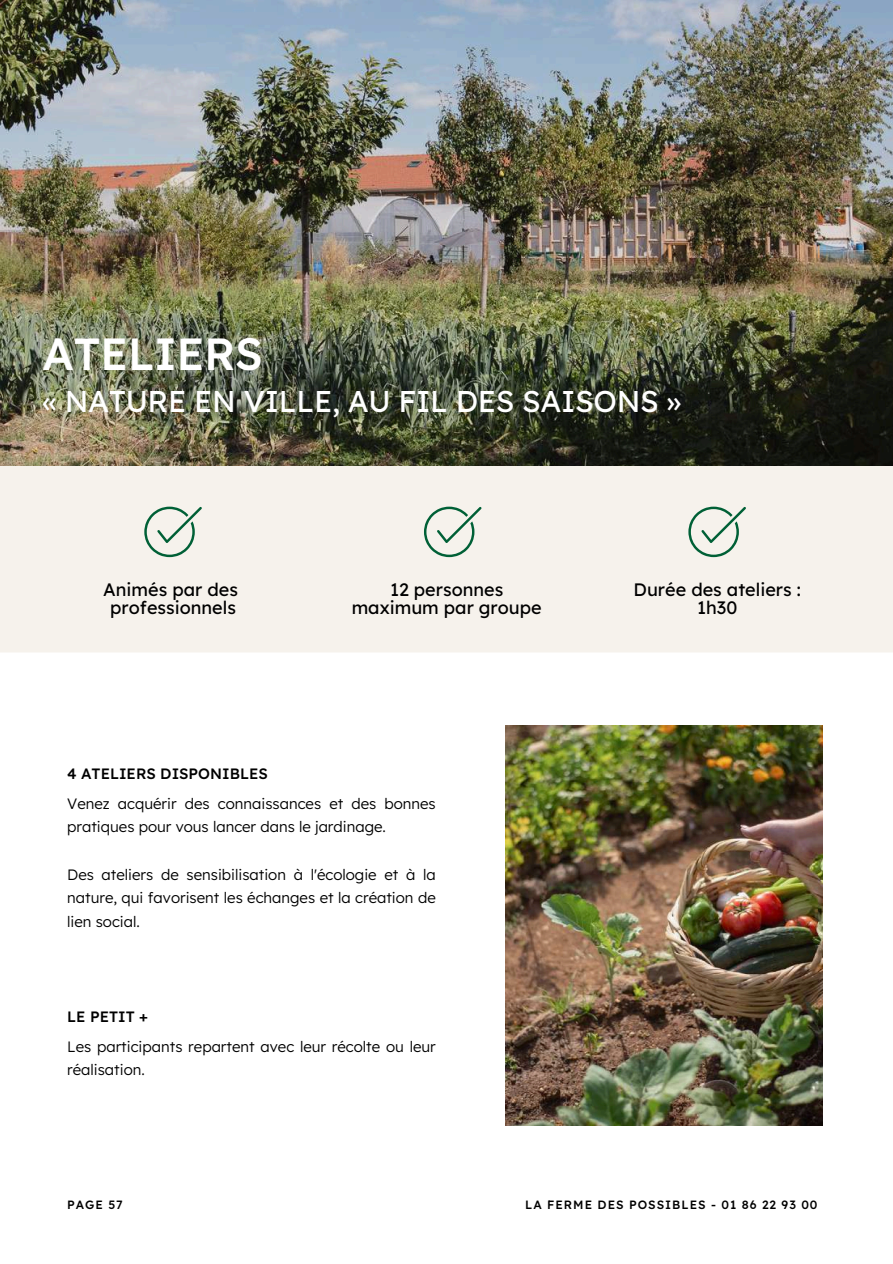
<style>
.page{position:relative;width:893px;height:1264px;background:#fff}
.page>*{position:absolute;margin:0;border:0;box-sizing:border-box;transform-origin:0 0}
.t1{font:500 45px "Lexend";letter-spacing:-.01em;color:#fff}
.t2{font:30px "Lexend";letter-spacing:-.01em;color:#fff}
.t3{font:18px/18px "Lexend";color:#000;text-align:center}
.t4{font:300 15px/23.7px "Lexend";color:#000}
.t5{font:500 15px "Lexend";color:#000}
.t6{font:500 12px "Lexend";letter-spacing:.08em;color:#000}
</style>
<div class="page">
<img style="left:0;top:0;width:892px;height:465px">
<img style="left:506px;top:725px;width:316px;height:400px">
<div style="left:0;top:465px;width:892px;height:187px;background:#f6f2ec"></div>
<svg style="left:144px;top:506px;width:58px;height:51px;background:#cbd8cc"></svg>
<svg style="left:424px;top:506px;width:57px;height:51px;background:#cad8cc"></svg>
<svg style="left:688px;top:506px;width:57px;height:51px;background:#cad8cc"></svg>
<h1 class="t1" style="left:43px;top:325px;width:222px">ATELIERS</h1>
<h2 class="t2" style="left:43px;top:382px;width:640px">« NATURE EN VILLE, AU FIL DES SAISONS »</h2>
<p class="t3" style="left:103px;top:580px;width:136px">Animés par des professionnels</p>
<p class="t5" style="left:67px;top:763px;width:202px">4 ATELIERS DISPONIBLES</p>
<p class="t3" style="left:352px;top:580px;width:191px">12 personnes maximum par groupe</p>
<p class="t3" style="left:633px;top:580px;width:169px">Durée des ateliers :<br>1h30</p>
<p class="t4" style="left:67px;top:791px;width:370px">Venez acquérir des connaissances et des bonnes pratiques pour vous lancer dans le jardinage.</p>
<p class="t4" style="left:67px;top:862px;width:370px;text-align:justify">Des ateliers de sensibilisation à l'écologie et à la nature, qui favorisent les échanges et la création de lien social.</p>
<p class="t5" style="left:67px;top:1006px;width:82px">LE PETIT +</p>
<p class="t4" style="left:67px;top:1034px;width:370px">Les participants repartent avec leur récolte ou leur réalisation.</p>
<p class="t6" style="left:67px;top:1197px;width:57px">PAGE 57</p>
<p class="t6" style="left:525px;top:1197px;width:294px">LA FERME DES POSSIBLES - 01 86 22 93 00</p>
</div>
